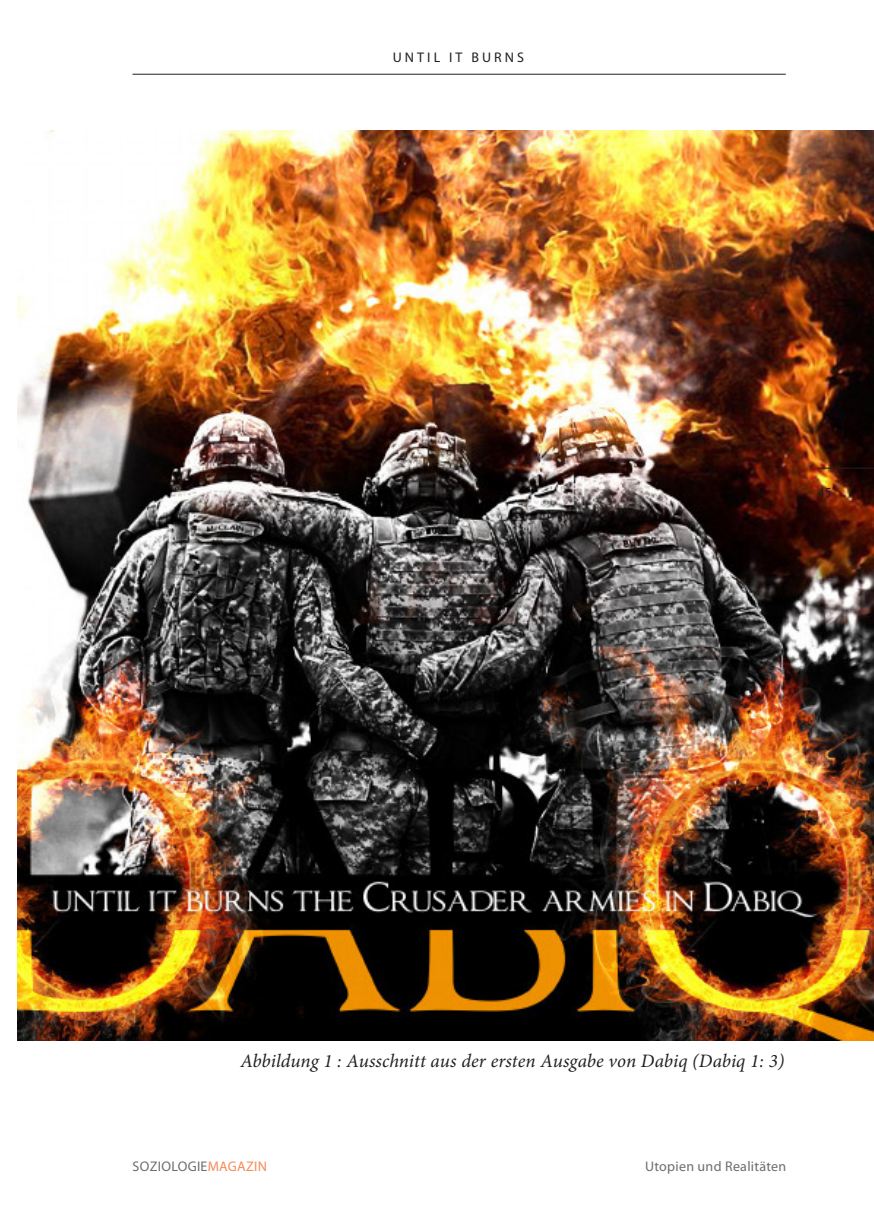
<style>
.page{position:relative;width:874px;height:1225px;background:#fff}
.page>*{position:absolute;margin:0;border:0;box-sizing:border-box;transform-origin:0 0}
.Artikel_Fließtext{font:italic 19px "Minion Pro";color:#231f20}
.t1{font:16px "Minion Pro";color:#231f20}
.t2{font:14px "Myriad Pro";letter-spacing:.02em;color:#6c6d70}
.t3{font:14px "Myriad Pro";letter-spacing:.22em;color:#231f20}
.s1{color:#f68a58}
</style>
<div class="page">
<img style="left:17px;top:130px;width:856px;height:910px">
<hr style="left:132px;top:74px;width:653px;height:1px;background:#231f20">
<hr style="left:816px;top:468px;width:57px;height:1px;background:#231f20">
<p class="t3" style="left:392px;top:49px;width:133px">UNTIL IT BURNS</p>
<p class="t1" style="left:816px;top:479px;width:16px">45</p>
<p class="Artikel_Fließtext" style="left:240px;top:1047px;width:545px">Abbildung 1 : Ausschnitt aus der ersten Ausgabe von Dabiq (Dabiq 1: 3)</p>
<p class="t2" style="left:133px;top:1157px;width:136px">SOZIOLOGIE<span class="s1">MAGAZIN</span></p>
<p class="t2" style="left:644px;top:1157px;width:143px">Utopien und Realitäten</p>
</div>
